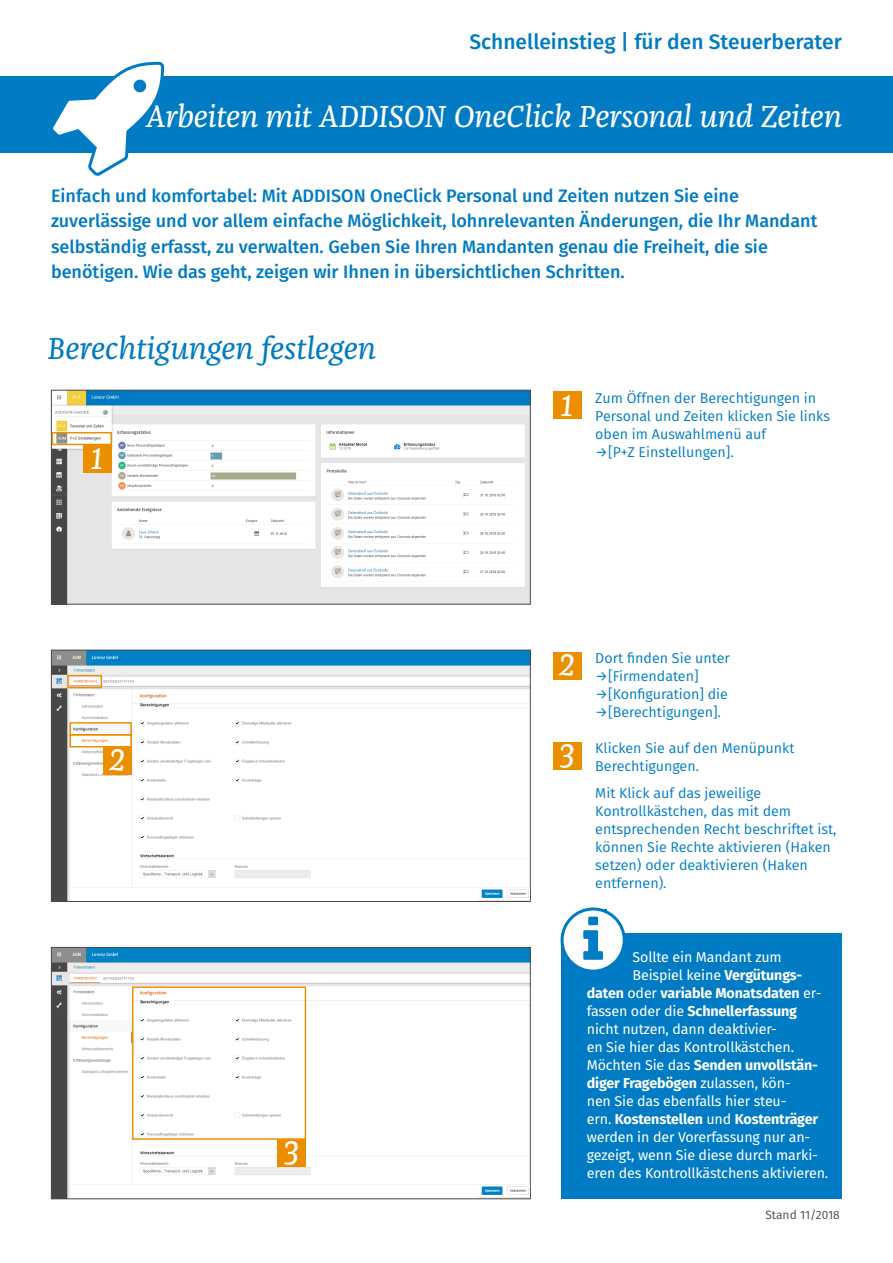
<style>
.page{position:relative;width:893px;height:1263px;background:#fff}
.page>*{position:absolute;margin:0;border:0;box-sizing:border-box;transform-origin:0 0}
.Title_Franziska_40_p{font:italic 34.5px "Franziska Pro";color:#fff}
.Title_Franzisca_Uebe{font:italic 31.5px "Franziska Pro";letter-spacing:-.01em;color:#fff}
.Paragraph_heading_nu{font:italic 31.5px "Franziska Pro";letter-spacing:-.005em;color:#007bc4}
.Sub_title_14_pt{font:500 21px "Fira Sans";color:#007bc4}
.Intro_text{font:500 18px/25.5px "Fira Sans";color:#007bc4}
.Body_text{font:14.25px/18px "Fira Sans";color:#007bc4}
.Running_headline{font:14.25px "Fira Sans";letter-spacing:-.01em;color:#fff}
.Running_headline-2{font:700 14.25px "Fira Sans";letter-spacing:-.01em;color:#fff}
.t1{font:12px "Fira Sans";color:#4b4b4a}
.s1{font-weight:700}
.s2{font-weight:400}
</style>
<div class="page">
<div style="left:0;top:77px;width:893px;height:76px;background:#007bc4"></div>
<div style="left:553px;top:652px;width:29px;height:27px;background:#eb8e00"></div>
<div style="left:553px;top:392px;width:29px;height:27px;background:#eb8e00"></div>
<div style="left:553px;top:742px;width:29px;height:27px;background:#eb8e00"></div>
<div style="left:561px;top:933px;width:281px;height:266px;background:#007bc4"></div>
<img style="left:53px;top:392px;width:476px;height:210px">
<div style="left:51px;top:390px;width:480px;height:214px;border:1px solid #4b4b4a"></div>
<div style="left:52px;top:432px;width:60px;height:13px;border:1px solid #eb8e00"></div>
<div style="left:83px;top:445px;width:29px;height:27px;background:#eb8e00"></div>
<img style="left:53px;top:652px;width:476px;height:248px">
<div style="left:51px;top:650px;width:480px;height:252px;border:1px solid #4b4b4a"></div>
<img style="left:478px;top:889px;width:52px;height:11px">
<div style="left:67px;top:675px;width:35px;height:13px;border:1px solid #eb8e00"></div>
<div style="left:70px;top:722px;width:62px;height:13px;border:1px solid #eb8e00"></div>
<div style="left:70px;top:734px;width:62px;height:13px;border:1px solid #eb8e00"></div>
<div style="left:103px;top:747px;width:29px;height:27px;background:#eb8e00"></div>
<img style="left:53px;top:949px;width:476px;height:248px">
<div style="left:51px;top:947px;width:480px;height:252px;border:1px solid #4b4b4a"></div>
<img style="left:478px;top:1186px;width:52px;height:11px">
<div style="left:132px;top:986px;width:174px;height:154px;border:1px solid #eb8e00"></div>
<div style="left:277px;top:1139px;width:29px;height:28px;background:#eb8e00"></div>
<svg style="left:45px;top:61px;width:122px;height:115px"></svg>
<svg style="left:560px;top:907px;width:65px;height:38px"></svg>
<p class="Sub_title_14_pt" style="left:469px;top:25px;width:374px">Schnelleinstieg | für den Steuerberater</p>
<p class="Title_Franzisca_Uebe" style="left:146px;top:96px;width:698px">Arbeiten mit ADDISON OneClick Personal und Zeiten</p>
<p class="Intro_text" style="left:51px;top:182px;width:768px">Einfach und komfortabel: Mit ADDISON OneClick Personal und Zeiten nutzen Sie eine zuverlässige und vor allem einfache Möglichkeit, lohnrelevanten Änderungen, die Ihr Mandant selbständig erfasst, zu verwalten. Geben Sie Ihren Mandanten genau die Freiheit, die sie benötigen. Wie das geht, zeigen wir Ihnen in übersichtlichen Schritten.</p>
<p class="Paragraph_heading_nu" style="left:47px;top:329px;width:330px">Berechtigungen festlegen</p>
<p class="Title_Franziska_40_p" style="left:91px;top:436px;width:14px">1</p>
<p class="Title_Franziska_40_p" style="left:110px;top:737px;width:17px">2</p>
<p class="Title_Franziska_40_p" style="left:284px;top:1129px;width:18px">3</p>
<p class="Title_Franziska_40_p" style="left:561px;top:382px;width:14px">1</p>
<p class="Body_text" style="left:595px;top:389px;width:236px">Zum Öffnen der Berechtigungen in<br>Personal und Zeiten klicken Sie links oben im Auswahlmenü auf</p>
<p class="Body_text" style="left:595px;top:443px;width:140px">→[P+Z Einstellungen].</p>
<p class="Title_Franziska_40_p" style="left:560px;top:642px;width:17px">2</p>
<p class="Title_Franziska_40_p" style="left:559px;top:732px;width:18px">3</p>
<p class="Body_text" style="left:595px;top:649px;width:136px">Dort finden Sie unter</p>
<p class="Body_text" style="left:595px;top:667px;width:105px">→[Firmendaten]</p>
<p class="Body_text" style="left:595px;top:685px;width:134px">→[Konfiguration] die</p>
<p class="Body_text" style="left:595px;top:703px;width:127px">→[Berechtigungen].</p>
<p class="Body_text" style="left:595px;top:739px;width:201px">Klicken Sie auf den Menüpunkt<br>Berechtigungen.</p>
<p class="Body_text" style="left:595px;top:783px;width:243px">Mit Klick auf das jeweilige<br>Kontrollkästchen, das mit dem entsprechenden Recht beschriftet ist, können Sie Rechte aktivieren (Haken setzen) oder deaktivieren (Haken entfernen).</p>
<p class="Running_headline" style="left:633px;top:946px;width:151px">Sollte ein Mandant zum</p>
<p class="Running_headline" style="left:633px;top:964px;width:171px">Beispiel keine <span class="s1">Vergütungs-</span></p>
<p class="Running_headline-2" style="left:587px;top:981px;width:236px">daten <span class="s2">oder</span> variable Monatsdaten <span class="s2">er-</span></p>
<p class="Running_headline-2" style="left:587px;top:999px;width:212px"><span class="s2">fassen oder die</span> Schnellerfassung</p>
<p class="Running_headline" style="left:587px;top:1018px;width:192px">nicht nutzen, dann deaktivier-</p>
<p class="Running_headline" style="left:587px;top:1036px;width:209px">en Sie hier das Kontrollkästchen.</p>
<p class="Running_headline-2" style="left:587px;top:1053px;width:233px"><span class="s2">Möchten Sie das</span> Senden unvollstän-</p>
<p class="Running_headline-2" style="left:587px;top:1071px;width:205px">diger Fragebögen <span class="s2">zulassen, kön-</span></p>
<p class="Running_headline" style="left:587px;top:1090px;width:201px">nen Sie das ebenfalls hier steu-</p>
<p class="Running_headline-2" style="left:587px;top:1107px;width:233px"><span class="s2">ern.</span> Kostenstellen <span class="s2">und</span> Kostenträger</p>
<p class="Running_headline" style="left:587px;top:1126px;width:225px">werden in der Vorerfassung nur an-</p>
<p class="Running_headline" style="left:587px;top:1144px;width:233px">gezeigt, wenn Sie diese durch marki-</p>
<p class="Running_headline" style="left:587px;top:1162px;width:243px">eren des Kontrollkästchens aktivieren.</p>
<p class="t1" style="left:765px;top:1206px;width:76px">Stand 11/2018</p>
</div>
